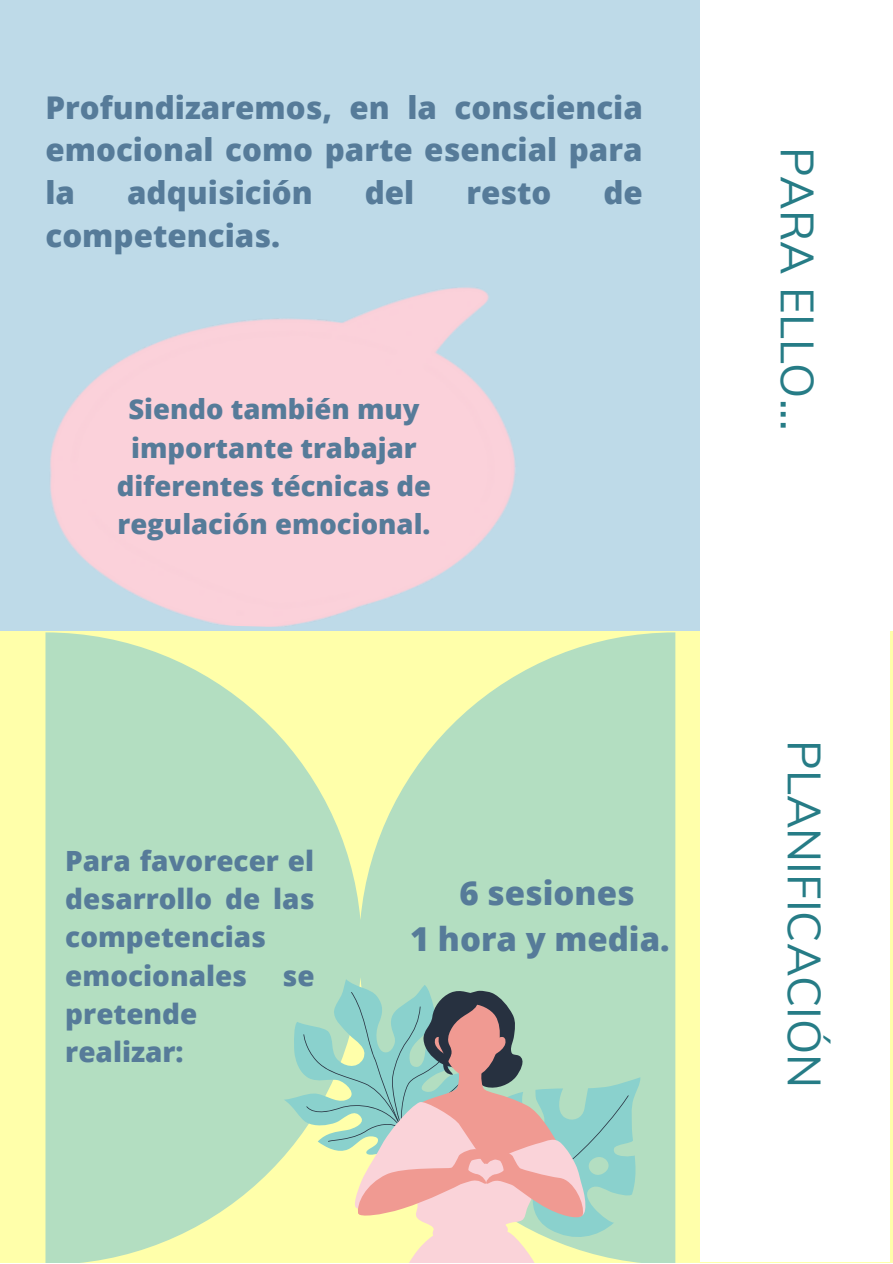
<style>
.page{position:relative;width:893px;height:1264px;background:#fff}
.page>*{position:absolute;margin:0;border:0;box-sizing:border-box;transform-origin:0 0}
.t1{font:45.6px "Muli";color:#267c86}
.t2{font:800 33px/46px "Open Sans";color:#567b99;text-align:center}
.t3{font:800 31.35px/42.8px "Open Sans";color:#567b99;text-align:justify}
.t4{font:800 27.9px/38.2px "Open Sans";color:#567b99}
.t5{font:800 27.45px/38.2px "Open Sans";color:#567b99;text-align:center}
</style>
<div class="page">
<div style="left:0;top:0;width:863px;height:631px;background:#bedae8"></div>
<div style="left:0;top:631px;width:892px;height:631px;background:#ffa"></div>
<div style="left:700px;top:0;width:189px;height:1261px;background:#fff"></div>
<svg style="left:45px;top:632px;width:630px;height:630px;fill:#b3dec1"></svg>
<img style="left:46px;top:287px;width:476px;height:346px">
<svg style="left:284px;top:979px;width:356px;height:283px"></svg>
<p class="t3" style="left:45px;top:85px;width:599px">Profundizaremos, en la consciencia emocional como parte esencial para la</p>
<p class="t3" style="left:127px;top:171px;width:187px">adquisición</p>
<p class="t3" style="left:365px;top:171px;width:51px">del</p>
<p class="t3" style="left:466px;top:171px;width:87px">resto</p>
<p class="t3" style="left:603px;top:171px;width:41px">de</p>
<p class="t3" style="left:45px;top:213px;width:236px">competencias.</p>
<p class="t5" style="left:117px;top:389px;width:316px">Siendo también muy importante trabajar diferentes técnicas de regulación emocional.</p>
<p class="t4" style="left:65px;top:840px;width:251px">Para favorecer el desarrollo de las competencias emocionales</p>
<p class="t4" style="left:282px;top:955px;width:34px">se</p>
<p class="t4" style="left:65px;top:993px;width:134px">pretende realizar:</p>
<p class="t2" style="left:410px;top:869px;width:261px">6 sesiones<br>1 hora y media.</p>
<h1 class="t1" style="left:826px;top:147px;width:285px;rotate:90deg">PARA ELLO...</h1>
<h1 class="t1" style="left:833px;top:740px;width:350px;rotate:90deg">PLANIFICACIÓN</h1>
</div>
